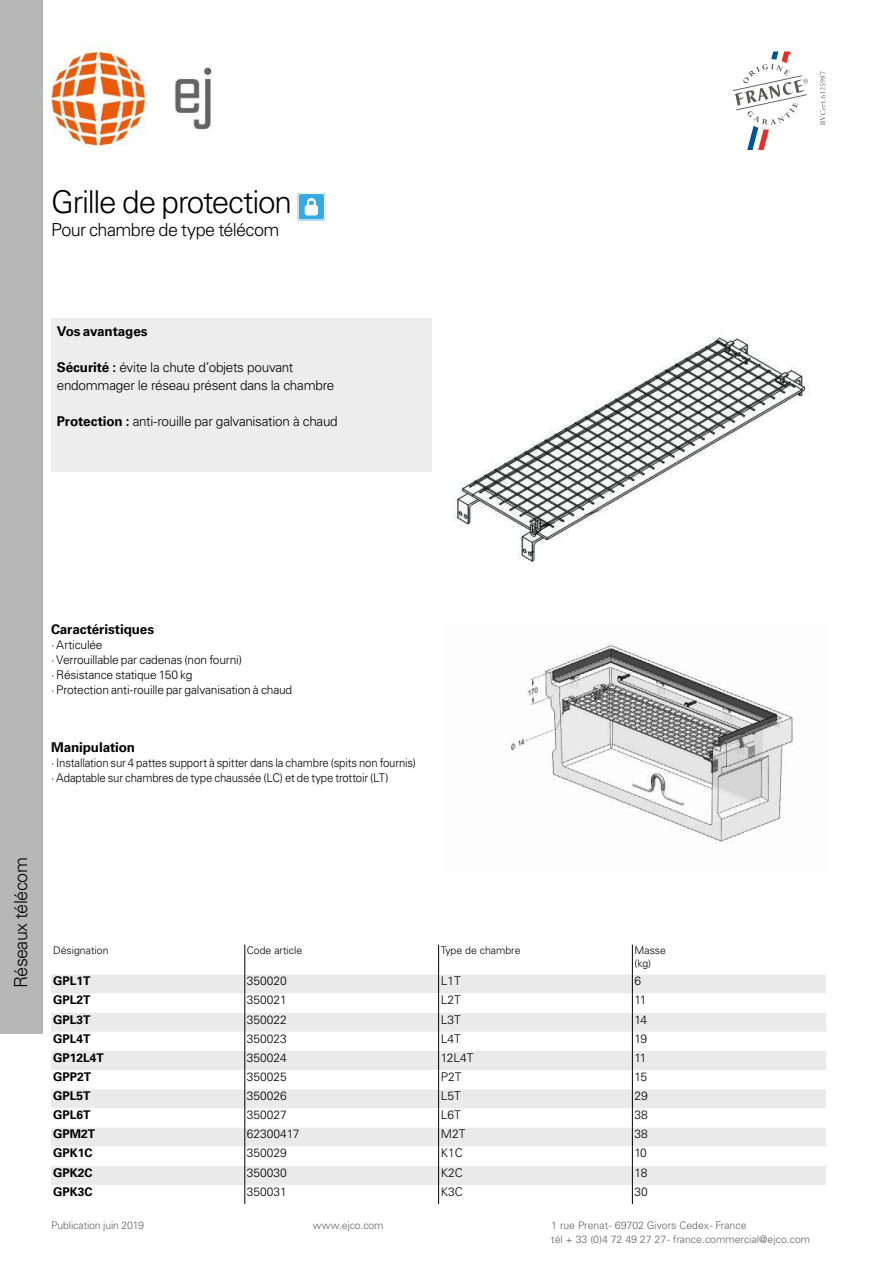
<style>
.page{position:relative;width:893px;height:1263px;background:#fff}
.page>*{position:absolute;margin:0;border:0;box-sizing:border-box;transform-origin:0 0}
.t1{font:300 31.5px "Univers LT Pro 45";letter-spacing:-.035em;color:#000}
.t2{font:300 18px "Univers LT Pro 45";letter-spacing:-.03em;color:#000}
.t3{font:300 13.5px/18px "Univers LT Pro 45";letter-spacing:-.02em;color:#000}
.t4{font:700 13.5px "Univers LT Pro 65";letter-spacing:-.01em;color:#000}
.t5{font:300 12px/15px "Univers LT Pro 45";letter-spacing:-.015em;color:#000}
.t6{font:300 12px/15px "Univers LT Pro 45";letter-spacing:-.015em;color:#000;scale:.95 1}
.t7{font:700 12px "Univers LT Pro 65";color:#000}
.t8{font:300 10.5px/13.5px "Univers LT Pro 45";color:#646363}
.t9{font:300 10.5px/12.6px "Univers LT Pro 45";color:#000}
.s1{font-family:"Univers LT Pro 65";font-weight:700}
</style>
<div class="page">
<img style="left:44px;top:43px;width:168px;height:104px">
<svg style="left:733px;top:51px;width:75px;height:99px"></svg>
<svg style="left:820px;top:71px;width:6px;height:54px"></svg>
<div style="left:0;top:0;width:43px;height:1034px;background:#b8b7b7"></div>
<div style="left:51px;top:318px;width:380px;height:154px;background:#ededed"></div>
<div style="left:298px;top:193px;width:27px;height:28px;background:#a7d9f1;border-radius:2px"></div>
<svg style="left:298px;top:193px;width:27px;height:27px"></svg>
<img style="left:508px;top:642px;width:287px;height:202px">
<img style="left:453px;top:336px;width:357px;height:227px">
<svg style="left:51px;top:945px;width:775px;height:259px"></svg>
<h1 class="t1" style="left:51px;top:183px;width:243px">Grille de protection</h1>
<h2 class="t2" style="left:51px;top:218px;width:230px">Pour chambre de type télécom</h2>
<p class="t4" style="left:57px;top:323px;width:92px">Vos avantages</p>
<p class="t3" style="left:57px;top:358px;width:279px"><span class="s1">Sécurité :</span> évite la chute d’objets pouvant endommager le réseau présent dans la chambre</p>
<p class="t3" style="left:57px;top:412px;width:282px"><span class="s1">Protection :</span> anti-rouille par galvanisation à chaud</p>
<p class="t4" style="left:51px;top:621px;width:105px">Caractéristiques</p>
<p class="t5" style="left:51px;top:637px;width:243px">· Articulée<br>· Verrouillable par cadenas (non fourni)<br>· Résistance statique 150 kg<br>· Protection anti-rouille par galvanisation à chaud</p>
<p class="t4" style="left:51px;top:739px;width:86px">Manipulation</p>
<p class="t6" style="left:51px;top:755px;width:386px">· Installation sur 4 pattes support à spitter dans la chambre (spits non fournis) · Adaptable sur chambres de type chaussée (LC) et de type trottoir (LT)</p>
<h2 class="t2" style="left:10px;top:988px;width:132px;rotate:-90deg">Réseaux télécom</h2>
<p class="t9" style="left:53px;top:944px;width:57px">Désignation</p>
<p class="t9" style="left:247px;top:944px;width:57px">Code article</p>
<p class="t9" style="left:441px;top:944px;width:81px">Type de chambre</p>
<p class="t9" style="left:634px;top:944px;width:33px">Masse (kg)</p>
<p class="t7" style="left:53px;top:974px;width:39px">GPL1T</p>
<p class="t5" style="left:247px;top:973px;width:42px">350020</p>
<p class="t5" style="left:441px;top:973px;width:22px">L1T</p>
<p class="t5" style="left:634px;top:973px;width:8px">6</p>
<p class="t7" style="left:53px;top:993px;width:39px">GPL2T</p>
<p class="t5" style="left:247px;top:992px;width:42px">350021</p>
<p class="t5" style="left:441px;top:992px;width:22px">L2T</p>
<p class="t5" style="left:634px;top:992px;width:13px">11</p>
<p class="t7" style="left:53px;top:1012px;width:39px">GPL3T</p>
<p class="t5" style="left:247px;top:1012px;width:42px">350022</p>
<p class="t5" style="left:441px;top:1012px;width:22px">L3T</p>
<p class="t5" style="left:634px;top:1012px;width:14px">14</p>
<p class="t7" style="left:53px;top:1031px;width:39px">GPL4T</p>
<p class="t5" style="left:247px;top:1031px;width:42px">350023</p>
<p class="t5" style="left:441px;top:1031px;width:22px">L4T</p>
<p class="t5" style="left:634px;top:1031px;width:14px">19</p>
<p class="t7" style="left:53px;top:1050px;width:52px">GP12L4T</p>
<p class="t5" style="left:247px;top:1050px;width:42px">350024</p>
<p class="t5" style="left:441px;top:1050px;width:34px">12L4T</p>
<p class="t5" style="left:634px;top:1050px;width:13px">11</p>
<p class="t7" style="left:53px;top:1069px;width:40px">GPP2T</p>
<p class="t5" style="left:247px;top:1069px;width:42px">350025</p>
<p class="t5" style="left:441px;top:1069px;width:22px">P2T</p>
<p class="t5" style="left:634px;top:1069px;width:14px">15</p>
<p class="t7" style="left:53px;top:1089px;width:39px">GPL5T</p>
<p class="t5" style="left:247px;top:1088px;width:42px">350026</p>
<p class="t5" style="left:441px;top:1088px;width:22px">L5T</p>
<p class="t5" style="left:634px;top:1088px;width:15px">29</p>
<p class="t7" style="left:53px;top:1108px;width:39px">GPL6T</p>
<p class="t5" style="left:247px;top:1107px;width:42px">350027</p>
<p class="t5" style="left:441px;top:1107px;width:22px">L6T</p>
<p class="t5" style="left:634px;top:1107px;width:15px">38</p>
<p class="t7" style="left:53px;top:1127px;width:43px">GPM2T</p>
<p class="t5" style="left:247px;top:1126px;width:54px">62300417</p>
<p class="t5" style="left:441px;top:1126px;width:26px">M2T</p>
<p class="t5" style="left:634px;top:1126px;width:15px">38</p>
<p class="t7" style="left:53px;top:1146px;width:41px">GPK1C</p>
<p class="t5" style="left:247px;top:1146px;width:42px">350029</p>
<p class="t5" style="left:441px;top:1146px;width:24px">K1C</p>
<p class="t5" style="left:634px;top:1146px;width:14px">10</p>
<p class="t7" style="left:53px;top:1165px;width:41px">GPK2C</p>
<p class="t5" style="left:247px;top:1165px;width:42px">350030</p>
<p class="t5" style="left:441px;top:1165px;width:24px">K2C</p>
<p class="t5" style="left:634px;top:1165px;width:14px">18</p>
<p class="t7" style="left:53px;top:1184px;width:41px">GPK3C</p>
<p class="t5" style="left:247px;top:1184px;width:42px">350031</p>
<p class="t5" style="left:441px;top:1184px;width:24px">K3C</p>
<p class="t5" style="left:634px;top:1184px;width:15px">30</p>
<p class="t8" style="left:51px;top:1218px;width:95px">Publication juin 2019</p>
<p class="t8" style="left:313px;top:1218px;width:72px">www.ejco.com</p>
<p class="t8" style="left:551px;top:1218px;width:260px">1 rue Prenat - 69702 Givors Cedex - France<br>tél + 33 (0)4 72 49 27 27 - france.commercial@ejco.com</p>
</div>
